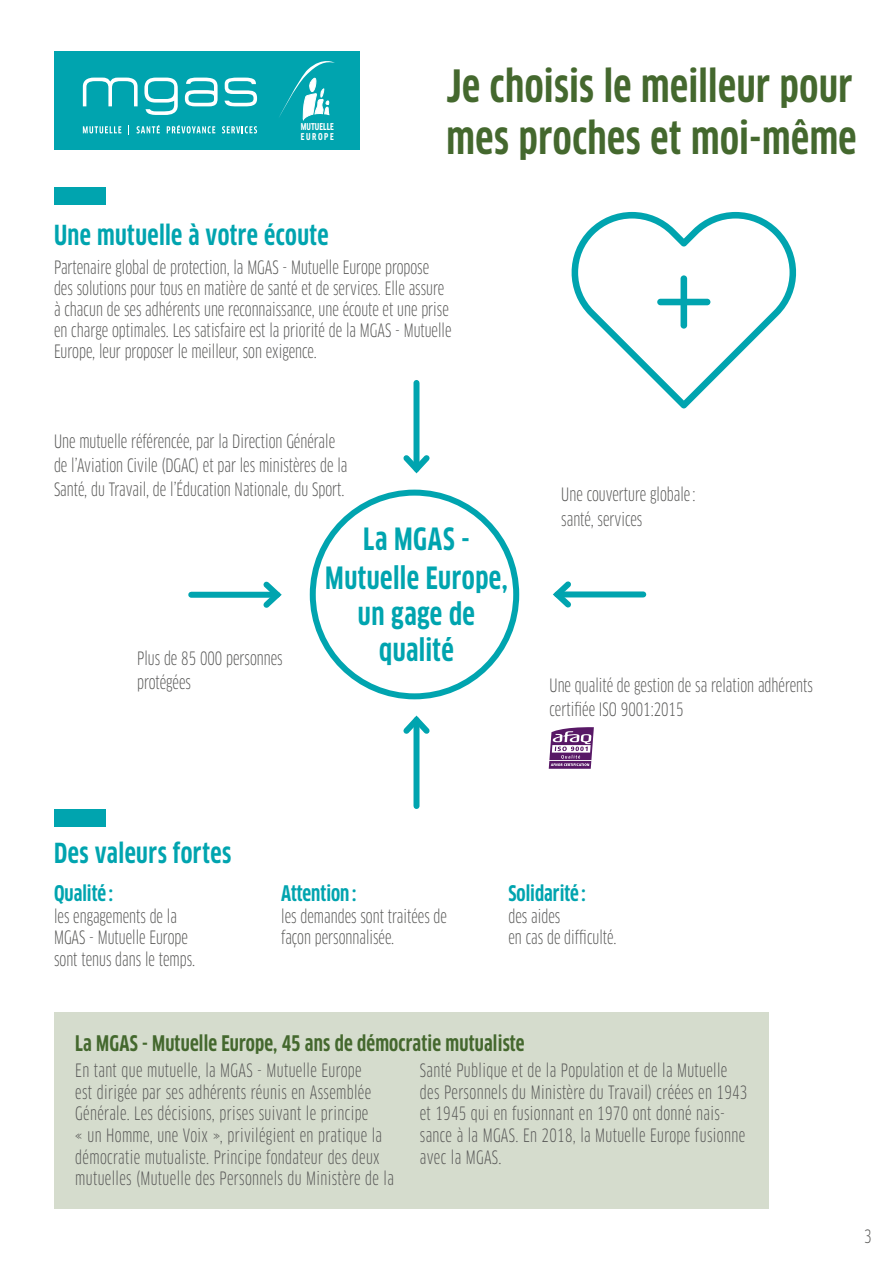
<style>
.page{position:relative;width:893px;height:1263px;background:#fff}
.page>*{position:absolute;margin:0;border:0;box-sizing:border-box;transform-origin:0 0}
.titre_20-20_vert{font:700 condensed 43.5px/52.2px "Clan OT";letter-spacing:.015em;color:#44682e}
.titre_20-20_vert-2{font:700 condensed 30px/36px "Clan OT";letter-spacing:.015em;color:#00a4af;text-align:center}
.titre_20-20_vert-3{font:700 condensed 27px "Clan OT";letter-spacing:.015em;color:#00a4af}
.t1{font:700 condensed 21px "Clan OT";letter-spacing:.01em;color:#44682e}
.t2{font:700 condensed 21px "Clan OT";color:#00a4af}
.t3{font:condensed 18px/21px "Clan OT";color:#575756}
.t4{font:condensed 18px/21.6px "Clan OT";letter-spacing:.02em;color:#575756}
.t5{font:700 condensed 9.15px "Clan OT";letter-spacing:.01em;color:#fff}
</style>
<div class="page">
<div style="left:54px;top:188px;width:51px;height:17px;background:#00a4af"></div>
<div style="left:310px;top:490px;width:209px;height:209px;border:6px solid #00a4af;border-radius:50%"></div>
<div style="left:413px;top:383px;width:6px;height:86px;background:#00a4af"></div>
<svg style="left:403px;top:450px;width:27px;height:24px"></svg>
<div style="left:557px;top:591px;width:86px;height:6px;background:#00a4af"></div>
<svg style="left:553px;top:581px;width:23px;height:27px"></svg>
<div style="left:413px;top:720px;width:6px;height:86px;background:#00a4af"></div>
<svg style="left:403px;top:715px;width:27px;height:24px"></svg>
<div style="left:191px;top:592px;width:86px;height:6px;background:#00a4af"></div>
<svg style="left:258px;top:581px;width:24px;height:27px"></svg>
<div style="left:54px;top:809px;width:51px;height:17px;background:#00a4af"></div>
<div style="left:54px;top:1012px;width:715px;height:197px;background:#d5dccd"></div>
<svg style="left:571px;top:212px;width:226px;height:196px"></svg>
<svg style="left:657px;top:275px;width:53px;height:54px"></svg>
<svg style="left:549px;top:727px;width:45px;height:42px"></svg>
<hr style="left:549px;top:760px;width:42px;height:1px;background:#fff">
<div style="left:54px;top:51px;width:305px;height:99px;background:#00a4af"></div>
<svg style="left:83px;top:125px;width:132px;height:10px"></svg>
<svg style="left:222px;top:126px;width:35px;height:7px"></svg>
<svg style="left:83px;top:78px;width:55px;height:28px"></svg>
<svg style="left:185px;top:78px;width:33px;height:28px"></svg>
<svg style="left:144px;top:78px;width:34px;height:37px"></svg>
<svg style="left:225px;top:78px;width:32px;height:29px"></svg>
<svg style="left:279px;top:61px;width:56px;height:60px"></svg>
<p class="t5" style="left:301px;top:121px;width:35px">MUTUELLE</p>
<p class="t5" style="left:301px;top:131px;width:34px">EUROPE</p>
<p class="titre_20-20_vert" style="left:446px;top:60px;width:412px">Je choisis le meilleur pour mes proches et moi-même</p>
<p class="titre_20-20_vert-3" style="left:54px;top:219px;width:276px">Une mutuelle à votre écoute</p>
<p class="t3" style="left:54px;top:257px;width:399px">Partenaire global de protection, la MGAS - Mutuelle Europe propose des solutions pour tous en matière de santé et de services. Elle assure à chacun de ses adhérents une reconnaissance, une écoute et une prise en charge optimales. Les satisfaire est la priorité de la MGAS - Mutuelle Europe, leur proposer le meilleur, son exigence.</p>
<p class="t3" style="left:54px;top:429px;width:295px;line-height:24px">Une mutuelle référencée, par la Direction Générale de l’Aviation Civile (DGAC) et par les ministères de la<br>Santé, du Travail, de l’Éducation Nationale, du Sport.</p>
<p class="t3" style="left:137px;top:646px;width:147px;line-height:24px">Plus de 85 000 personnes protégées</p>
<p class="titre_20-20_vert-2" style="left:363px;top:521px;width:108px">La MGAS -</p>
<p class="titre_20-20_vert-2" style="left:325px;top:560px;width:184px">Mutuelle Europe, un gage de qualité</p>
<p class="t3" style="left:561px;top:484px;width:136px">Une couverture globale:</p>
<p class="t3" style="left:561px;top:508px;width:83px">santé, services</p>
<p class="t3" style="left:550px;top:673px;width:265px;line-height:24px">Une qualité de gestion de sa relation adhérents certifiée ISO 9001:2015</p>
<p class="titre_20-20_vert-3" style="left:54px;top:838px;width:179px">Des valeurs fortes</p>
<p class="t2" style="left:54px;top:881px;width:60px">Qualité :</p>
<p class="t3" style="left:54px;top:906px;width:124px">les engagements de la</p>
<p class="t3" style="left:54px;top:927px;width:135px">MGAS - Mutuelle Europe</p>
<p class="t3" style="left:54px;top:949px;width:143px">sont tenus dans le temps.</p>
<p class="t2" style="left:281px;top:881px;width:77px">Attention :</p>
<p class="t3" style="left:281px;top:905px;width:167px;line-height:21.6px">les demandes sont traitées de façon personnalisée.</p>
<p class="t2" style="left:508px;top:881px;width:79px">Solidarité :</p>
<p class="t3" style="left:508px;top:905px;width:109px;line-height:21.6px">des aides<br>en cas de difficulté.</p>
<p class="t1" style="left:75px;top:1032px;width:451px">La MGAS - Mutuelle Europe, 45 ans de démocratie mutualiste</p>
<p class="t4" style="left:75px;top:1060px;width:320px">En tant que mutuelle, la MGAS - Mutuelle Europe<br>est dirigée par ses adhérents réunis en Assemblée Générale. Les décisions, prises suivant le principe<br>« un Homme, une Voix », privilégient en pratique la démocratie mutualiste. Principe fondateur des deux mutuelles (Mutuelle des Personnels du Ministère de la</p>
<p class="t4" style="left:420px;top:1060px;width:329px">Santé Publique et de la Population et de la Mutuelle des Personnels du Ministère du Travail) créées en 1943 et 1945 qui en fusionnant en 1970 ont donné nais&shy;sance à la MGAS. En 2018, la Mutuelle Europe fusionne avec la MGAS.</p>
<p class="t3" style="left:864px;top:1226px;width:9px">3</p>
</div>
